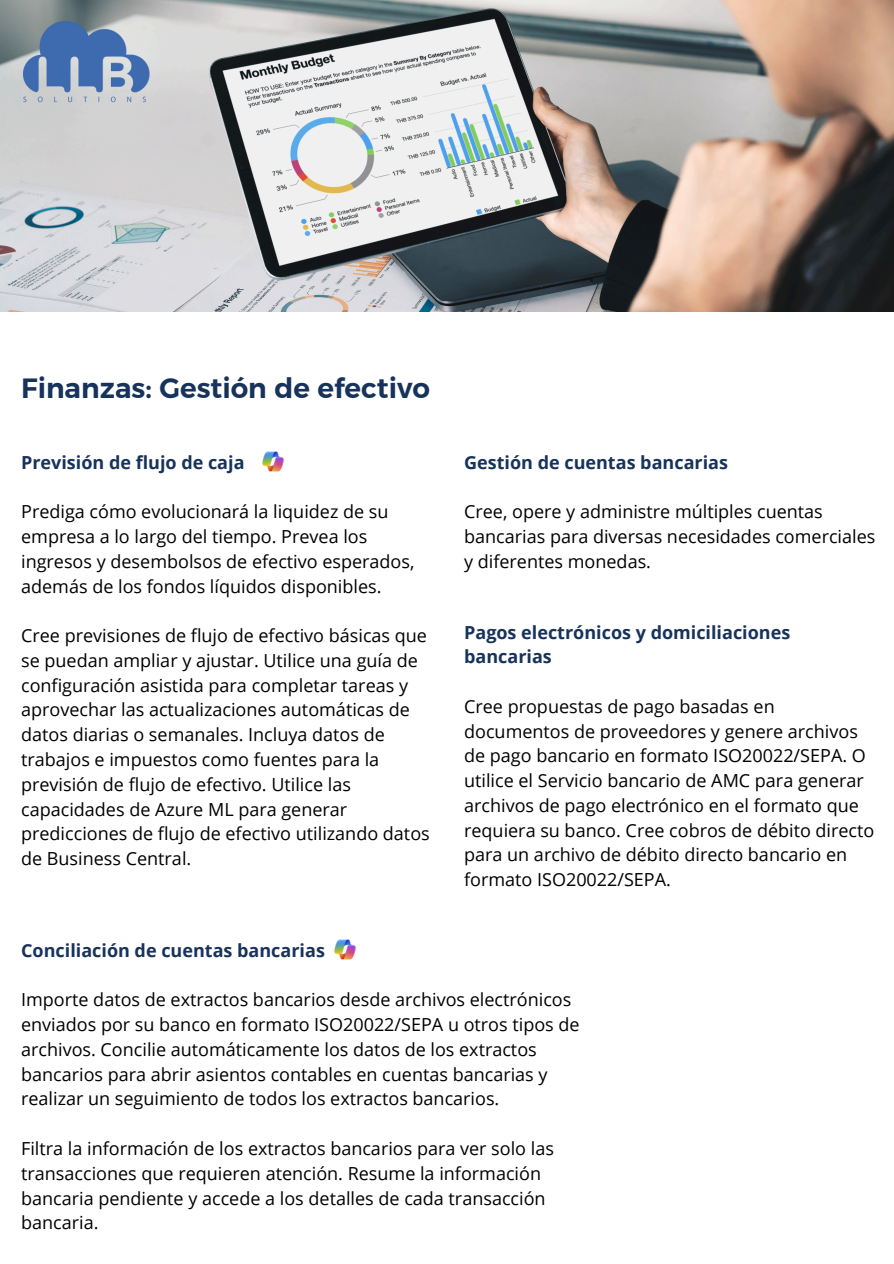
<style>
.page{position:relative;width:894px;height:1264px;background:#fff}
.page>*{position:absolute;margin:0;border:0;box-sizing:border-box;transform-origin:0 0}
.t1{font:700 27.75px "Kief Montaser Semi";color:#17335b}
.t2{font:18px/24.8px "Open Sans";color:#000}
.t3{font:700 18px/24.8px "Open Sans";color:#17335b}
</style>
<div class="page">
<img style="left:0;top:0;width:893px;height:311px">
<img style="left:262px;top:451px;width:22px;height:21px">
<img style="left:334px;top:939px;width:22px;height:20px">
<img style="left:23px;top:21px;width:134px;height:82px">
<p class="t1" style="left:21px;top:371px;width:410px">Finanzas: Gestión de efectivo</p>
<p class="t3" style="left:21px;top:449px;width:225px">Previsión de flujo de caja</p>
<p class="t2" style="left:21px;top:499px;width:395px">Prediga cómo evolucionará la liquidez de su empresa a lo largo del tiempo. Prevea los ingresos y desembolsos de efectivo esperados, además de los fondos líquidos disponibles.</p>
<p class="t2" style="left:21px;top:623px;width:410px">Cree previsiones de flujo de efectivo básicas que se puedan ampliar y ajustar. Utilice una guía de configuración asistida para completar tareas y aprovechar las actualizaciones automáticas de datos diarias o semanales. Incluya datos de trabajos e impuestos como fuentes para la previsión de flujo de efectivo. Utilice las capacidades de Azure ML para generar predicciones de flujo de efectivo utilizando datos de Business Central.</p>
<h2 class="t3" style="left:464px;top:619px;width:327px">Pagos electrónicos y domiciliaciones bancarias</h2>
<h1 class="t3" style="left:464px;top:449px;width:265px">Gestión de cuentas bancarias</h1>
<h2 class="t2" style="left:464px;top:499px;width:412px">Cree, opere y administre múltiples cuentas bancarias para diversas necesidades comerciales y diferentes monedas.</h2>
<p class="t2" style="left:464px;top:693px;width:411px">Cree propuestas de pago basadas en documentos de proveedores y genere archivos de pago bancario en formato ISO20022/SEPA. O utilice el Servicio bancario de AMC para generar archivos de pago electrónico en el formato que requiera su banco. Cree cobros de débito directo para un archivo de débito directo bancario en formato ISO20022/SEPA.</p>
<h2 class="t3" style="left:21px;top:937px;width:305px">Conciliación de cuentas bancarias</h2>
<p class="t2" style="left:21px;top:987px;width:560px">Importe datos de extractos bancarios desde archivos electrónicos enviados por su banco en formato ISO20022/SEPA u otros tipos de archivos. Concilie automáticamente los datos de los extractos bancarios para abrir asientos contables en cuentas bancarias y realizar un seguimiento de todos los extractos bancarios.</p>
<h2 class="t2" style="left:21px;top:1135px;width:534px">Filtra la información de los extractos bancarios para ver solo las transacciones que requieren atención. Resume la información bancaria pendiente y accede a los detalles de cada transacción bancaria.</h2>
</div>
